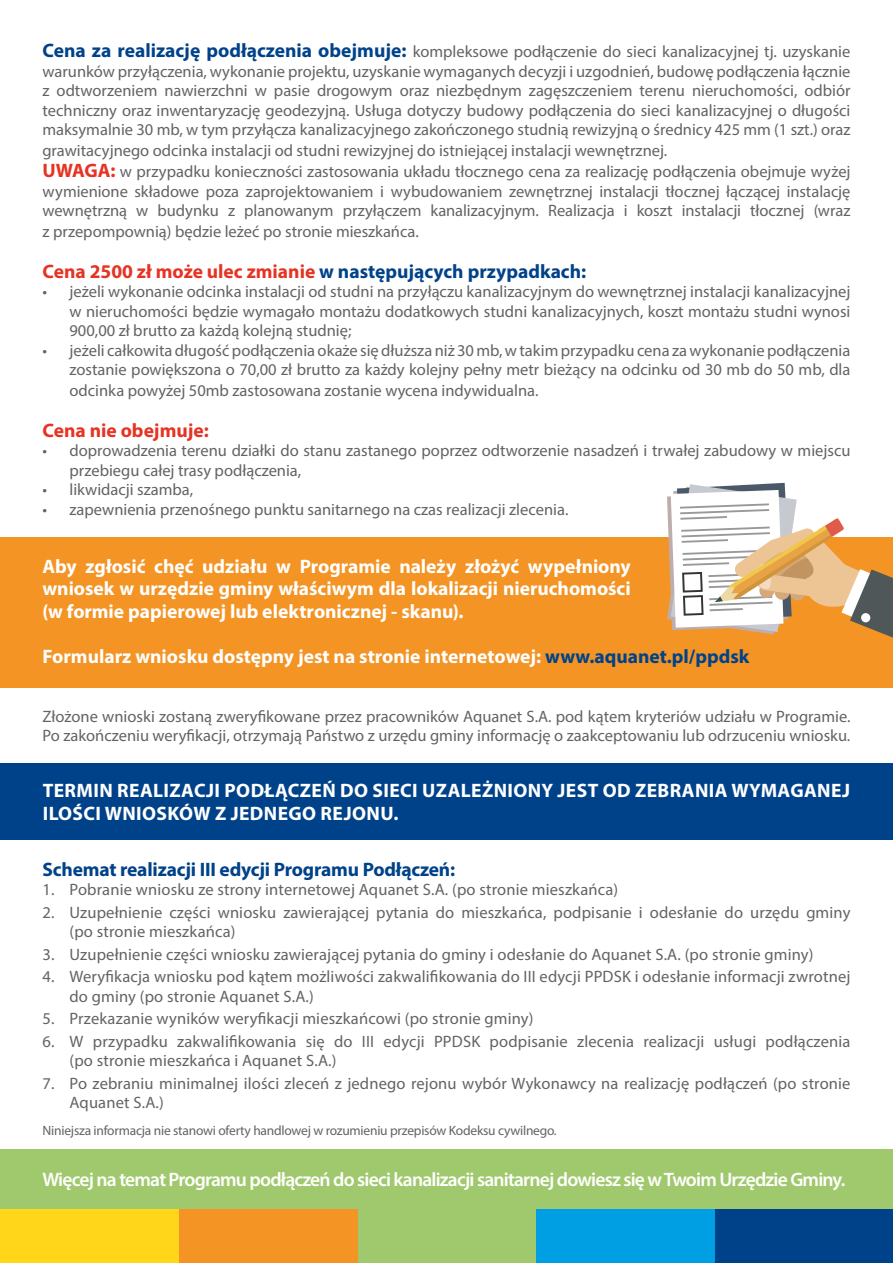
<style>
.page{position:relative;width:893px;height:1263px;background:#fff}
.page>*{position:absolute;margin:0;border:0;box-sizing:border-box;transform-origin:0 0}
.t1{font:700 19.5px/22.5px "Myriad Pro";color:#fff;text-align:justify}
.t2{font:700 19.5px "Myriad Pro";letter-spacing:-.005em;color:#004289}
.t3{font:700 19.5px/22.5px "Myriad Pro";letter-spacing:.02em;color:#fff}
.t4{font:600 19.5px "Myriad Pro";letter-spacing:-.04em;color:#fff}
.t5{font:700 19.5px "Myriad Pro";color:#e63323}
.t6{font:16.5px/19.5px "Myriad Pro";color:#646363}
.t7{font:13.5px "Myriad Pro";letter-spacing:-.015em;color:#646363}
.s1{font-weight:700;font-size:19.5px;color:#004289}
.s2{font-weight:700;font-size:19.5px;color:#e63323}
.s3{color:#e63323}
.s4{color:#004289}
</style>
<div class="page">
<div style="left:0;top:537px;width:893px;height:150px;background:#f39425"></div>
<div style="left:0;top:1150px;width:893px;height:113px;background:#a0c96e"></div>
<div style="left:0;top:1209px;width:179px;height:54px;background:#ffd61a"></div>
<div style="left:179px;top:1209px;width:179px;height:54px;background:#f39425"></div>
<div style="left:536px;top:1209px;width:179px;height:54px;background:#009fe3"></div>
<div style="left:715px;top:1209px;width:178px;height:54px;background:#004289"></div>
<div style="left:0;top:763px;width:893px;height:77px;background:#004289"></div>
<svg style="left:667px;top:483px;width:226px;height:155px"></svg>
<p class="t6" style="left:43px;top:42px;width:809px;text-align:justify"><span class="s1">Cena za realizację podłączenia obejmuje:</span> kompleksowe podłączenie do sieci kanalizacyjnej tj. uzyskanie warunków przyłączenia, wykonanie projektu, uzyskanie wymaganych decyzji i uzgodnień, budowę podłączenia łącznie z odtworzeniem nawierzchni w pasie drogowym oraz niezbędnym zagęszczeniem terenu nieruchomości, odbiór techniczny oraz inwentaryzację geodezyjną. Usługa dotyczy budowy podłączenia do sieci kanalizacyjnej o długości maksymalnie 30 mb, w tym przyłącza kanalizacyjnego zakończonego studnią rewizyjną o średnicy 425 mm (1 szt.) oraz</p>
<p class="t6" style="left:43px;top:141px;width:626px">grawitacyjnego odcinka instalacji od studni rewizyjnej do istniejącej instalacji wewnętrznej.</p>
<p class="t6" style="left:43px;top:162px;width:809px;text-align:justify"><span class="s2">UWAGA:</span> w przypadku konieczności zastosowania układu tłocznego cena za realizację podłączenia obejmuje wyżej wymienione składowe poza zaprojektowaniem i wybudowaniem zewnętrznej instalacji tłocznej łączącej instalację wewnętrzną w budynku z planowanym przyłączem kanalizacyjnym. Realizacja i koszt instalacji tłocznej (wraz</p>
<p class="t6" style="left:43px;top:222px;width:378px">z przepompownią) będzie leżeć po stronie mieszkańca.</p>
<p class="t2" style="left:43px;top:258px;width:545px"><span class="s3">Cena 2500 zł może ulec zmianie</span> w następujących przypadkach:</p>
<p class="t6" style="left:70px;top:282px;width:782px;text-align:justify;text-indent:-27px">• jeżeli wykonanie odcinka instalacji od studni na przyłączu kanalizacyjnym do wewnętrznej instalacji kanalizacyjnej w nieruchomości będzie wymagało montażu dodatkowych studni kanalizacyjnych, koszt montażu studni wynosi 900,00 zł brutto za każdą kolejną studnię;</p>
<p class="t6" style="left:43px;top:340px;width:809px;text-align:right">• jeżeli całkowita długość podłączenia okaże się dłuższa niż 30 mb, w takim przypadku cena za wykonanie podłączenia zostanie powiększona o 70,00 zł brutto za każdy kolejny pełny metr bieżący na odcinku od 30 mb do 50 mb, dla</p>
<p class="t6" style="left:70px;top:381px;width:471px">odcinka powyżej 50mb zastosowana zostanie wycena indywidualna.</p>
<p class="t5" style="left:43px;top:417px;width:168px">Cena nie obejmuje:</p>
<p class="t6" style="left:70px;top:441px;width:782px;text-indent:-27px">• doprowadzenia terenu działki do stanu zastanego poprzez odtworzenie nasadzeń i trwałej zabudowy w miejscu przebiegu całej trasy podłączenia,</p>
<p class="t6" style="left:43px;top:480px;width:152px">• likwidacji szamba,</p>
<p class="t6" style="left:43px;top:499px;width:527px">• zapewnienia przenośnego punktu sanitarnego na czas realizacji zlecenia.</p>
<p class="t1" style="left:43px;top:554px;width:590px">Aby zgłosić chęć udziału w Programie należy złożyć wypełniony wniosek w urzędzie gminy właściwym dla lokalizacji nieruchomości (w formie papierowej lub elektronicznej - skanu).</p>
<p class="t1" style="left:43px;top:644px;width:708px">Formularz wniosku dostępny jest na stronie internetowej: <span class="s4">www.aquanet.pl/ppdsk</span></p>
<p class="t6" style="left:43px;top:706px;width:809px">Złożone wnioski zostaną zweryfikowane przez pracowników Aquanet S.A. pod kątem kryteriów udziału w Programie.<br>Po zakończeniu weryfikacji, otrzymają Państwo z urzędu gminy informację o zaakceptowaniu lub odrzuceniu wniosku.</p>
<p class="t3" style="left:43px;top:779px;width:809px">TERMIN REALIZACJI PODŁĄCZEŃ DO SIECI UZALEŻNIONY JEST OD ZEBRANIA WYMAGANEJ<br>ILOŚCI WNIOSKÓW Z JEDNEGO REJONU.</p>
<p class="t2" style="left:43px;top:856px;width:414px">Schemat realizacji III edycji Programu Podłączeń:</p>
<p class="t6" style="left:43px;top:879px;width:577px">1. Pobranie wniosku ze strony internetowej Aquanet S.A. (po stronie mieszkańca)</p>
<p class="t6" style="left:70px;top:902px;width:782px;text-indent:-27px">2. Uzupełnienie części wniosku zawierającej pytania do mieszkańca, podpisanie i odesłanie do urzędu gminy (po stronie mieszkańca)</p>
<p class="t6" style="left:43px;top:944px;width:772px">3. Uzupełnienie części wniosku zawierającej pytania do gminy i odesłanie do Aquanet S.A. (po stronie gminy)</p>
<p class="t6" style="left:70px;top:966px;width:782px;text-indent:-27px">4. Weryfikacja wniosku pod kątem możliwości zakwalifikowania do III edycji PPDSK i odesłanie informacji zwrotnej do gminy (po stronie Aquanet S.A.)</p>
<p class="t6" style="left:43px;top:1008px;width:492px">5. Przekazanie wyników weryfikacji mieszkańcowi (po stronie gminy)</p>
<p class="t6" style="left:70px;top:1031px;width:782px;text-indent:-27px">6. W przypadku zakwalifikowania się do III edycji PPDSK podpisanie zlecenia realizacji usługi podłączenia (po stronie mieszkańca i Aquanet S.A.)</p>
<p class="t6" style="left:70px;top:1073px;width:782px;text-indent:-27px">7. Po zebraniu minimalnej ilości zleceń z jednego rejonu wybór Wykonawcy na realizację podłączeń (po stronie<br>Aquanet S.A.)</p>
<p class="t7" style="left:43px;top:1122px;width:516px">Niniejsza informacja nie stanowi oferty handlowej w rozumieniu przepisów Kodeksu cywilnego.</p>
<p class="t4" style="left:43px;top:1167px;width:804px">Więcej na temat Programu podłączeń do sieci kanalizacji sanitarnej dowiesz się w Twoim Urzędzie Gminy.</p>
</div>
